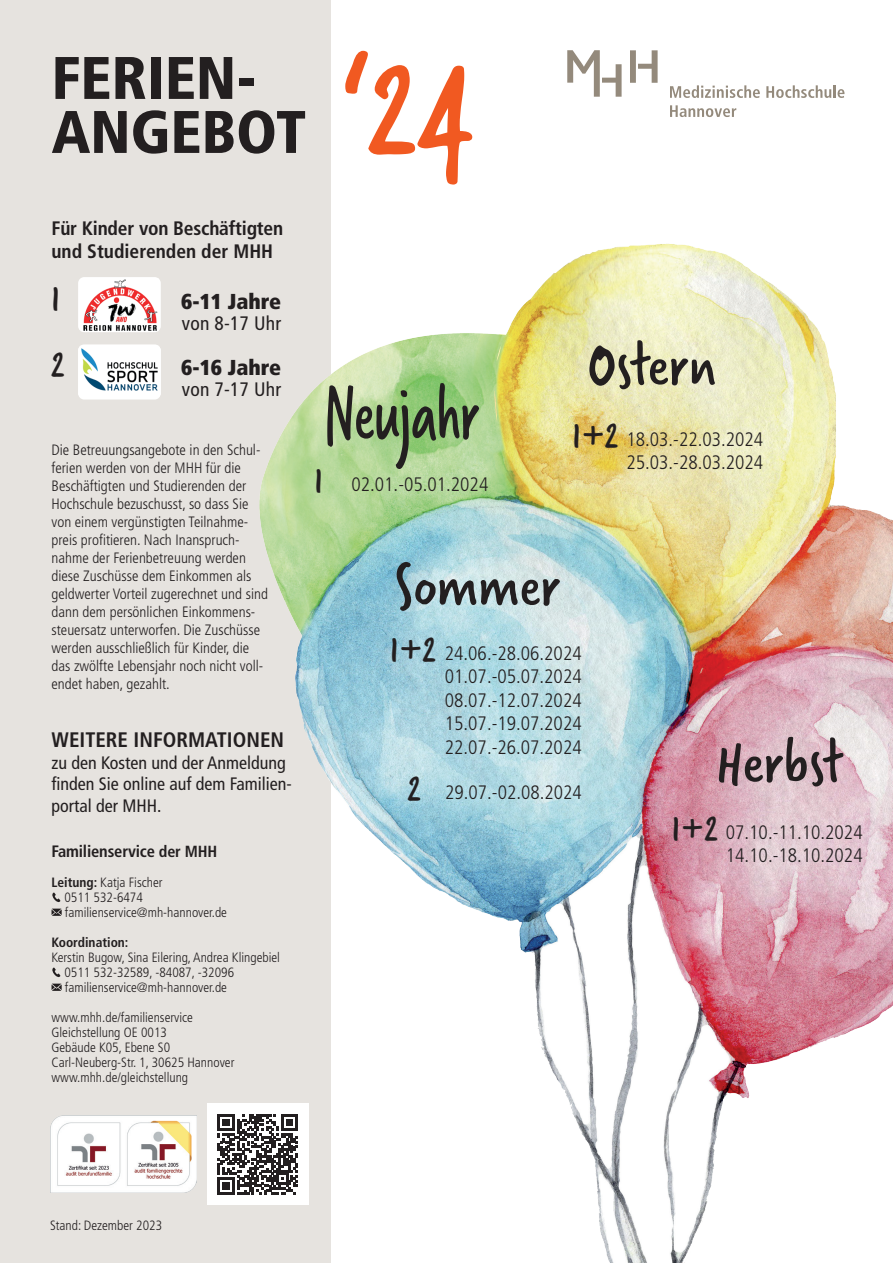
<style>
.page{position:relative;width:893px;height:1263px;background:#fff}
.page>*{position:absolute;margin:0;border:0;box-sizing:border-box;transform-origin:0 0}
.t1{font:145.8px "Verveine";color:#f15921}
.t2{font:82.5px "Verveine";letter-spacing:-.01em;color:#231f20;scale:.77 1}
.t3{font:64.5px "Verveine";color:#231f20}
.t4{font:900 condensed 60px/54px "Frutiger LT Std";color:#231f20}
.t5{font:39px "Verveine";color:#231f20}
.t6{font:900 condensed 21.6px "Frutiger LT Std";color:#231f20}
.t7{font:700 condensed 21px "Frutiger LT Std";color:#231f20}
.t8{font:300 condensed 19.5px/23.4px "Frutiger LT Std";color:#231f20;text-align:right}
.t9{font:700 condensed 19.5px/23.4px "Frutiger LT Std";letter-spacing:-.01em;color:#231f20}
.t10{font:condensed 19.5px "Frutiger LT Std";letter-spacing:.01em;color:#231f20}
.t11{font:condensed 18px/21.6px "Frutiger LT Std";color:#231f20}
.t12{font:700 condensed 16.5px "Frutiger LT Std";letter-spacing:-.01em;color:#231f20}
.t13{font:300 condensed 15px/18px "Frutiger LT Std";color:#231f20}
.t14{font:300 condensed 13.5px/15px "Frutiger LT Std";color:#231f20}
.t15{font:700 condensed 13.5px "Frutiger LT Std";color:#231f20}
.s1{font-size:16.05px}
.s2{font-weight:700}
.s3{font-family:"Verveine";font-weight:400;font-stretch:normal;font-size:39px}
.s4{font-size:95.25px}
</style>
<div class="page">
<div style="left:0;top:0;width:331px;height:1263px;background:#e6e3df"></div>
<img style="left:207px;top:243px;width:686px;height:1020px">
<svg style="left:567px;top:50px;width:55px;height:47px"></svg>
<svg style="left:630px;top:50px;width:28px;height:33px"></svg>
<svg style="left:670px;top:105px;width:66px;height:12px"></svg>
<svg style="left:670px;top:85px;width:90px;height:13px"></svg>
<svg style="left:766px;top:85px;width:78px;height:13px"></svg>
<svg style="left:52px;top:892px;width:8px;height:10px"></svg>
<svg style="left:52px;top:908px;width:10px;height:8px"></svg>
<svg style="left:52px;top:967px;width:8px;height:10px"></svg>
<svg style="left:52px;top:983px;width:10px;height:8px"></svg>
<div style="left:207px;top:1104px;width:101px;height:101px;background:#fff"></div>
<svg style="left:218px;top:1114px;width:80px;height:80px"></svg>
<img style="left:50px;top:1115px;width:147px;height:78px">
<div style="left:78px;top:344px;width:83px;height:56px;background:#fff;border-radius:6px"></div>
<img style="left:79px;top:345px;width:82px;height:46px">
<div style="left:78px;top:277px;width:83px;height:55px;background:#fff;border-radius:6px"></div>
<img style="left:83px;top:279px;width:75px;height:52px">
<h3 class="t4" style="left:52px;top:51px;width:256px">FERIEN-<br>ANGEBOT</h3>
<h1 class="t1" style="left:334px;top:7px;width:144px">‘24</h1>
<h3 class="t9" style="left:52px;top:217px;width:233px">Für Kinder von Beschäftigten und Studierenden der MHH</h3>
<h3 class="t5" style="left:52px;top:271px;width:11px">1</h3>
<h3 class="t6" style="left:181px;top:288px;width:101px">6-11 Jahre</h3>
<h3 class="t10" style="left:182px;top:312px;width:101px">von 8-17 Uhr</h3>
<h3 class="t5" style="left:52px;top:337px;width:15px">2</h3>
<h3 class="t6" style="left:181px;top:354px;width:101px">6-16 Jahre</h3>
<h3 class="t10" style="left:182px;top:378px;width:101px">von 7-17 Uhr</h3>
<p class="t13" style="left:52px;top:441px;width:218px">Die Betreuungsangebote in den Schul&shy;ferien werden von der MHH für die Beschäftigten und Studierenden der Hochschule bezuschusst, so dass Sie von einem vergünstigten Teilnahme&shy;preis profitieren. Nach Inanspruch&shy;nahme der Ferienbetreuung werden diese Zuschüsse dem Einkommen als geldwerter Vorteil zugerechnet und sind dann dem persönlichen Einkommens&shy;steuersatz unterworfen. Die Zuschüsse werden ausschließlich für Kinder, die das zwölfte Lebensjahr noch nicht voll&shy;endet haben, gezahlt.</p>
<h3 class="t7" style="left:52px;top:727px;width:234px">WEITERE INFORMATIONEN</h3>
<p class="t11" style="left:52px;top:752px;width:242px">zu den Kosten und der Anmeldung finden Sie online auf dem Familien&shy;portal der MHH.</p>
<p class="t12" style="left:52px;top:841px;width:167px">Familienservice <span class="s1">der MHH</span></p>
<p class="t14" style="left:64px;top:875px;width:164px;text-indent:-13px"><span class="s2">Leitung:</span> Katja Fischer<br>0511 532-6474 familienservice@mh-hannover.de</p>
<p class="t15" style="left:52px;top:934px;width:78px">Koordination:</p>
<p class="t14" style="left:64px;top:950px;width:217px;text-indent:-13px">Kerstin Bugow, Sina Eilering, Andrea Klingebiel<br>0511 532-32589, -84087, -32096 familienservice@mh-hannover.de</p>
<p class="t14" style="left:52px;top:1010px;width:184px">www.mhh.de/familienservice<br>Gleichstellung OE 0013<br>Gebäude K05, Ebene S0<br>Carl-Neuberg-Str. 1, 30625 Hannover www.mhh.de/gleichstellung</p>
<h2 class="t2" style="left:324px;top:357px;width:204px">Neujahr</h2>
<h3 class="t8" style="left:314px;top:473px;width:175px"><span class="s3">1</span> 02.01.-05.01.2024</h3>
<h3 class="t3" style="left:587px;top:321px;width:130px"><span class="s4">O</span>stern</h3>
<h3 class="t8" style="left:572px;top:428px;width:192px"><span class="s3">1+2</span> 18.03.-22.03.2024<br>25.03.-28.03.2024</h3>
<h3 class="t3" style="left:394px;top:541px;width:168px">Sommer</h3>
<h3 class="t8" style="left:445px;top:642px;width:138px;text-align:justify;text-indent:-55px"><span class="s3">1+2</span> 24.06.-28.06.2024<br>01.07.-05.07.2024<br>08.07.-12.07.2024<br>15.07.-19.07.2024<br>22.07.-26.07.2024</h3>
<h3 class="t8" style="left:408px;top:780px;width:175px"><span class="s3">2</span> 29.07.-02.08.2024</h3>
<h3 class="t3" style="left:716px;top:718px;width:130px">Herbst</h3>
<h3 class="t8" style="left:672px;top:821px;width:192px"><span class="s3">1+2</span> 07.10.-11.10.2024<br>14.10.-18.10.2024</h3>
<p class="t14" style="left:50px;top:1218px;width:114px">Stand: Dezember 2023</p>
</div>
